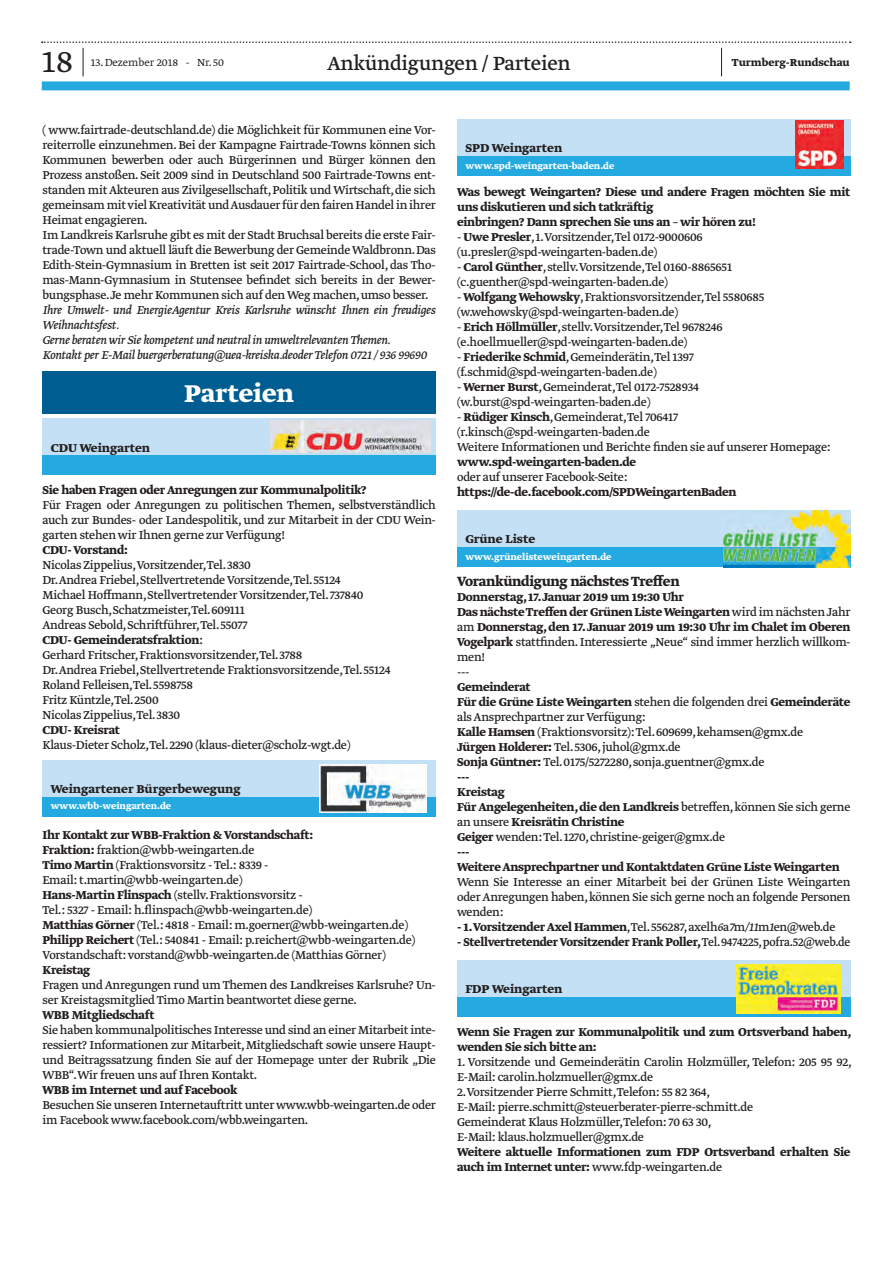
<style>
.page{position:relative;width:893px;height:1263px;background:#fff}
.page>*{position:absolute;margin:0;border:0;box-sizing:border-box;transform-origin:0 0}
.t1{font:300 36px "Greta Text Std";color:#231f20}
.t2{font:700 28.65px "Greta Text Std";color:#fff}
.t3{font:22.5px "Greta Text Std";letter-spacing:-.015em;color:#231f20}
.t4{font:700 15.75px "Greta Text Std";letter-spacing:-.02em;color:#231f20}
.t5{font:13.5px/15px "Greta Text Std";letter-spacing:-.02em;color:#231f20}
.t6{font:700 13.5px/15px "Greta Text Std";letter-spacing:-.02em;color:#231f20}
.t7{font:italic 13.5px/15px "Greta Text Std";letter-spacing:-.02em;color:#231f20}
.t8{font:700 13.5px "Greta Text Std";color:#231f20}
.t9{font:700 13.5px "Greta Text Std";letter-spacing:-.02em;color:#231f20;scale:.94 1}
.t10{font:300 12px "Greta Text Std";color:#231f20}
.t11{font:700 12px "Greta Text Std";color:#231f20}
.t12{font:700 10.5px "Greta Text Std";color:#fff}
.s1{font-weight:700}
.s2{font-weight:400}
.s3{font-style:italic}
</style>
<div class="page">
<div style="left:42px;top:81px;width:808px;height:9px;background:#24aae1"></div>
<svg style="left:42px;top:41px;width:809px;height:35px"></svg>
<div style="left:43px;top:371px;width:393px;height:42px;background:#005d91"></div>
<div style="left:43px;top:418px;width:393px;height:57px;background:#c3e0f4"></div>
<div style="left:43px;top:455px;width:393px;height:20px;background:#24aae1"></div>
<img style="left:270px;top:420px;width:161px;height:33px">
<div style="left:43px;top:760px;width:393px;height:57px;background:#c3e0f4"></div>
<div style="left:43px;top:797px;width:393px;height:20px;background:#24aae1"></div>
<img style="left:319px;top:764px;width:107px;height:49px">
<div style="left:457px;top:510px;width:393px;height:57px;background:#c3e0f4"></div>
<div style="left:457px;top:547px;width:393px;height:20px;background:#24aae1"></div>
<img style="left:724px;top:510px;width:126px;height:57px">
<div style="left:457px;top:119px;width:393px;height:57px;background:#c3e0f4"></div>
<div style="left:457px;top:156px;width:393px;height:20px;background:#24aae1"></div>
<img style="left:795px;top:121px;width:48px;height:47px">
<div style="left:457px;top:960px;width:393px;height:57px;background:#c3e0f4"></div>
<div style="left:457px;top:997px;width:393px;height:20px;background:#24aae1"></div>
<img style="left:737px;top:964px;width:103px;height:49px">
<h1 class="t1" style="left:42px;top:41px;width:33px">18</h1>
<p class="t10" style="left:91px;top:56px;width:135px">13. Dezember 2018 - Nr. 50</p>
<p class="t11" style="left:732px;top:56px;width:119px">Turmberg-Rundschau</p>
<h3 class="t3" style="left:327px;top:50px;width:245px">Ankündigungen / Parteien</h3>
<p class="t5" style="left:43px;top:123px;width:395px">( www.fairtrade-deutschland.de) die Möglichkeit für Kommunen eine Vor&shy;reiterrolle einzunehmen. Bei der Kampagne Fairtrade-Towns können sich Kommunen bewerben oder auch Bürgerinnen und Bürger können den Prozess anstoßen. Seit 2009 sind in Deutschland 500 Fairtrade-Towns ent&shy;standen mit Akteuren aus Zivilgesellschaft, Politik und Wirtschaft, die sich gemeinsam mit viel Kreativität und Ausdauer für den fairen Handel in ihrer Heimat engagieren.<br>Im Landkreis Karlsruhe gibt es mit der Stadt Bruchsal bereits die erste Fair&shy;trade-Town und aktuell läuft die Bewerbung der Gemeinde Waldbronn.Das Edith-Stein-Gymnasium in Bretten ist seit 2017 Fairtrade-School, das Tho&shy;mas-Mann-Gymnasium in Stutensee befindet sich bereits in der Bewer&shy;bungsphase. Je mehr Kommunen sich auf den Weg machen, umso besser.</p>
<p class="t7" style="left:43px;top:303px;width:395px">Ihre Umwelt- und EnergieAgentur Kreis Karlsruhe wünscht Ihnen ein freudiges Weihnachtsfest.<br>Gerne beraten wir Sie kompetent und neutral in umweltrelevanten Themen.<br>Kontakt per E-Mail buergerberatung@uea-kreiska.deoder Telefon 0721 / 936 99690</p>
<p class="t8" style="left:51px;top:440px;width:101px">CDU Weingarten</p>
<h2 class="t2" style="left:184px;top:377px;width:111px">Parteien</h2>
<p class="t6" style="left:43px;top:483px;width:326px">Sie haben Fragen oder Anregungen zur Kommunalpolitik?</p>
<p class="t5" style="left:43px;top:498px;width:395px;text-align:justify">Für Fragen oder Anregungen zu politischen Themen, selbstverständlich auch zur Bundes- oder Landespolitik, und zur Mitarbeit in der CDU Wein&shy;garten stehen wir Ihnen gerne zur Verfügung!</p>
<p class="t6" style="left:43px;top:543px;width:87px">CDU- Vorstand:</p>
<p class="t5" style="left:43px;top:558px;width:350px">Nicolas Zippelius,Vorsitzender,Tel. 3830<br>Dr.Andrea Friebel, Stellvertretende Vorsitzende,Tel. 55124<br>Michael Hoffmann, Stellvertretender Vorsitzender,Tel. 737840<br>Georg Busch, Schatzmeister,Tel. 609111<br>Andreas Sebold, Schriftführer,Tel. 55077<br><span class="s1">CDU- Gemeinderatsfraktion</span>:<br>Gerhard Fritscher, Fraktionsvorsitzender,Tel. 3788<br>Dr.Andrea Friebel, Stellvertretende Fraktionsvorsitzende,Tel. 55124<br>Roland Felleisen,Tel. 5598758<br>Fritz Küntzle,Tel. 2500<br>Nicolas Zippelius,Tel. 3830</p>
<p class="t6" style="left:43px;top:723px;width:79px">CDU- Kreisrat</p>
<p class="t5" style="left:43px;top:738px;width:309px">Klaus-Dieter Scholz,Tel. 2290 (klaus-dieter@scholz-wgt.de)</p>
<p class="t8" style="left:51px;top:781px;width:191px">Weingartener Bürgerbewegung</p>
<p class="t12" style="left:51px;top:800px;width:122px">www.wbb-weingarten.de</p>
<p class="t5" style="left:43px;top:828px;width:374px"><span class="s1">Ihr Kontakt zur WBB-Fraktion &amp; Vorstandschaft:<br>Fraktion:</span> fraktion@wbb-weingarten.de<br><span class="s1">Timo Martin</span> (Fraktionsvorsitz - Tel.: 8339 -<br>Email: t.martin@wbb-weingarten.de)<br><span class="s1">Hans-Martin Flinspach</span> (stellv. Fraktionsvorsitz -<br>Tel.: 5327 - Email: h.flinspach@wbb-weingarten.de)<br><span class="s1">Matthias Görner</span> (Tel.: 4818 - Email: m.goerner@wbb-weingarten.de)<br><span class="s1">Philipp Reichert</span> (Tel.: 540841 - Email: p.reichert@wbb-weingarten.de)<br>Vorstandschaft: vorstand@wbb-weingarten.de (Matthias Görner)</p>
<p class="t6" style="left:43px;top:963px;width:49px">Kreistag</p>
<p class="t5" style="left:43px;top:978px;width:395px">Fragen und Anregungen rund um Themen des Landkreises Karlsruhe? Un&shy;ser Kreistagsmitglied Timo Martin beantwortet diese gerne.</p>
<p class="t6" style="left:43px;top:1008px;width:114px">WBB Mitgliedschaft</p>
<p class="t5" style="left:43px;top:1023px;width:395px;text-align:justify">Sie haben kommunalpolitisches Interesse und sind an einer Mitarbeit inte&shy;ressiert? Informationen zur Mitarbeit, Mitgliedschaft sowie unsere Haupt&shy;und Beitragssatzung finden Sie auf der Homepage unter der Rubrik „Die WBB“.Wir freuen uns auf Ihren Kontakt.</p>
<p class="t6" style="left:43px;top:1083px;width:197px">WBB im Internet und auf Facebook</p>
<p class="t5" style="left:43px;top:1098px;width:395px">Besuchen Sie unseren Internetauftritt unter www.wbb-weingarten.de oder im Facebook www.facebook.com/wbb.weingarten.</p>
<p class="t8" style="left:465px;top:140px;width:98px">SPD Weingarten</p>
<p class="t12" style="left:465px;top:159px;width:150px">www.spd-weingarten-baden.de</p>
<p class="t6" style="left:457px;top:185px;width:395px">Was bewegt Weingarten? Diese und andere Fragen möchten Sie mit uns diskutieren und sich tatkräftig<br>einbringen? Dann sprechen Sie uns an – wir hören zu!</p>
<p class="t5" style="left:457px;top:230px;width:247px">- <span class="s1">Uwe Presler</span>, 1.Vorsitzender,Tel 0172-9000606 (u.presler@spd-weingarten-baden.de)</p>
<p class="t5" style="left:457px;top:260px;width:277px">- <span class="s1">Carol Günther</span>, stellv.Vorsitzende,Tel 0160-8865651 (c.guenther@spd-weingarten-baden.de)</p>
<p class="t5" style="left:457px;top:290px;width:309px">- <span class="s1">Wolfgang Wehowsky</span>, Fraktionsvorsitzender,Tel 5580685 (w.wehowsky@spd-weingarten-baden.de)</p>
<p class="t5" style="left:457px;top:320px;width:267px">- <span class="s1">Erich Höllmüller</span>, stellv.Vorsitzender,Tel 9678246 (e.hoellmueller@spd-weingarten-baden.de)</p>
<p class="t5" style="left:457px;top:350px;width:238px">- <span class="s1">Friederike Schmid</span>, Gemeinderätin,Tel 1397 (f.schmid@spd-weingarten-baden.de)</p>
<p class="t5" style="left:457px;top:380px;width:243px">- <span class="s1">Werner Burst</span>, Gemeinderat,Tel 0172-7528934 (w.burst@spd-weingarten-baden.de)</p>
<p class="t5" style="left:457px;top:410px;width:375px">- <span class="s1">Rüdiger Kinsch</span>, Gemeinderat,Tel 706417 (r.kinsch@spd-weingarten-baden.de<br>Weitere Informationen und Berichte finden sie auf unserer Homepage:</p>
<p class="t6" style="left:457px;top:455px;width:180px">www.spd-weingarten-baden.de</p>
<p class="t5" style="left:457px;top:470px;width:172px">oder auf unserer Facebook-Seite:</p>
<p class="t6" style="left:457px;top:485px;width:281px">https://de-de.facebook.com/SPDWeingartenBaden</p>
<p class="t8" style="left:465px;top:531px;width:71px">Grüne Liste</p>
<p class="t12" style="left:465px;top:550px;width:148px">www.grünelisteweingarten.de</p>
<p class="t4" style="left:457px;top:572px;width:224px">Vorankündigung nächstes Treffen</p>
<p class="t6" style="left:457px;top:590px;width:395px">Donnerstag, 17. Januar 2019 um 19:30 Uhr<br>Das nächste Treffen der Grünen Liste Weingarten <span class="s2">wird im nächsten Jahr am</span> Donnerstag, den 17. Januar 2019 um 19:30 Uhr im Chalet im Oberen Vogelpark <span class="s2">stattfinden. Interessierte „Neue“ sind immer herzlich willkom&shy;men!<br>---</span></p>
<p class="t5" style="left:457px;top:680px;width:395px"><span class="s1">Gemeinderat<br>Für die Grüne Liste Weingarten</span> stehen die folgenden drei <span class="s1">Gemeinderäte </span>als Ansprechpartner zur Verfügung:<br><span class="s1">Kalle Hamsen</span> (Fraktionsvorsitz): Tel. 609699, kehamsen@gmx.de<br><span class="s1">Jürgen Holderer:</span> Tel. 5306, juhol@gmx.de<br><span class="s1">Sonja Güntner:</span> Tel. 0175/5272280, sonja.guentner@gmx.de<br><span class="s1">---<br>Kreistag<br>Für Angelegenheiten, die den Landkreis</span> betreffen, können Sie sich gerne an unsere <span class="s1">Kreisrätin Christine<br>Geiger</span> wenden: Tel. 1270, christine-geiger@gmx.de<br><span class="s1">---<br>Weitere Ansprechpartner und Kontaktdaten Grüne Liste Weingarten</span></p>
<p class="t5" style="left:457px;top:875px;width:395px;text-align:justify">Wenn Sie Interesse an einer Mitarbeit bei der Grünen Liste Weingarten oder Anregungen haben, können Sie sich gerne noch an folgende Personen wenden:</p>
<p class="t5" style="left:457px;top:920px;width:380px"><span class="s1">- 1.Vorsitzender Axel Hammen</span>,Tel. 556287, axelh<span class="s3">6</span>a<span class="s3">7</span>m<span class="s3">/11</span>m<span class="s3">1</span>en@web.de</p>
<p class="t9" style="left:457px;top:934px;width:420px">- Stellvertretender Vorsitzender Frank Poller,<span class="s2">Tel.9474225,pofra.52@web.de</span></p>
<p class="t8" style="left:465px;top:981px;width:99px">FDP Weingarten</p>
<p class="t6" style="left:457px;top:1025px;width:396px">Wenn Sie Fragen zur Kommunalpolitik und zum Ortsverband haben, wenden Sie sich bitte an:</p>
<p class="t5" style="left:457px;top:1055px;width:396px">1. Vorsitzende und Gemeinderätin Carolin Holzmüller, Telefon: 205 95 92, E-Mail: carolin.holzmueller@gmx.de<br>2.Vorsitzender Pierre Schmitt,Telefon: 55 82 364,<br>E-Mail: pierre.schmitt@steuerberater-pierre-schmitt.de<br>Gemeinderat Klaus Holzmüller,Telefon: 70 63 30,<br>E-Mail: klaus.holzmueller@gmx.de</p>
<p class="t6" style="left:457px;top:1145px;width:395px">Weitere aktuelle Informationen zum FDP Ortsverband erhalten Sie auch im Internet unter: <span class="s2">www.fdp-weingarten.de</span></p>
</div>
